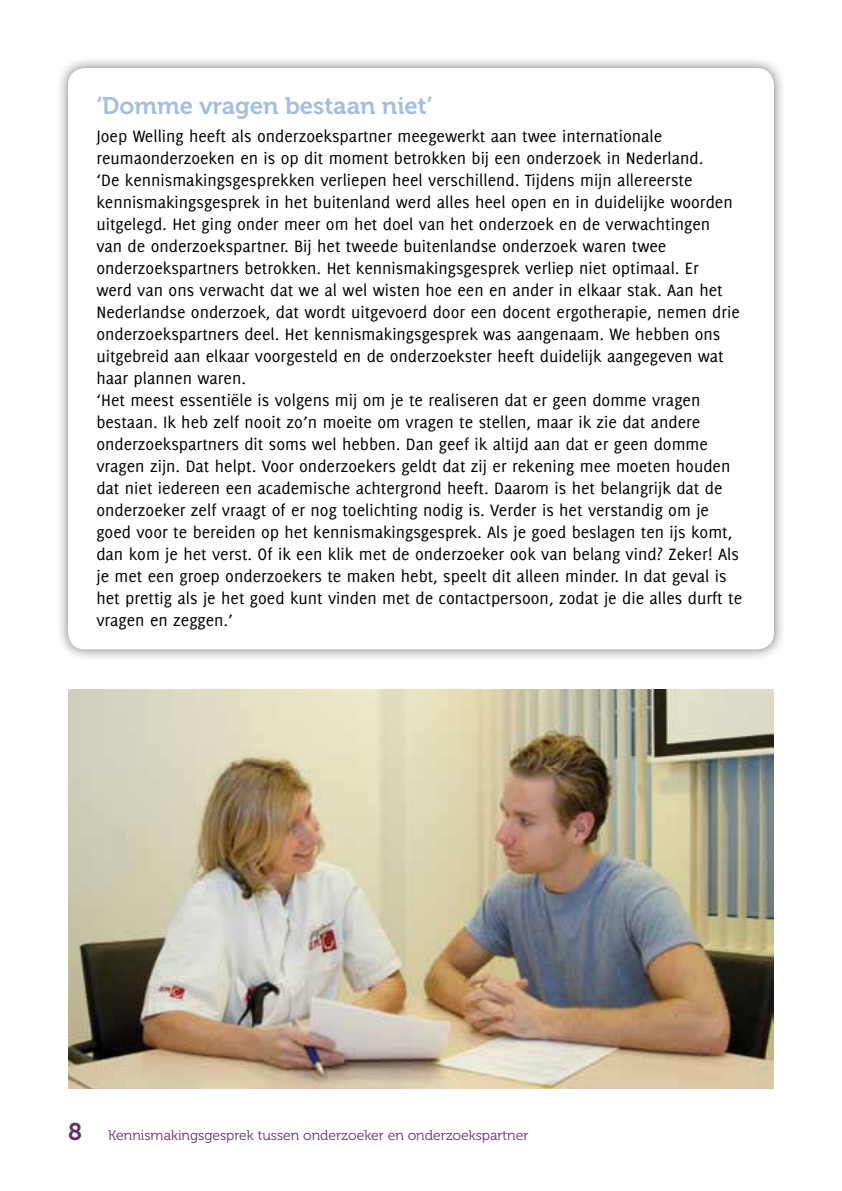
<style>
.page{position:relative;width:842px;height:1191px;background:#fff}
.page>*{position:absolute;margin:0;border:0;box-sizing:border-box;transform-origin:0 0}
.t1{font:24px "Museo 700";color:#a4bee0}
.t2{font:24px "Museo 700";color:#663266}
.t3{font:18px/22px "Delicious";color:#000}
.t4{font:14px "Museo 300";color:#663266}
</style>
<div class="page">
<div style="left:56px;top:56px;width:730px;height:606px;background:#000;opacity:.5"></div>
<div style="left:68px;top:68px;width:706px;height:581px;background:#fff;border-radius:17px"></div>
<img style="left:68px;top:689px;width:706px;height:400px">
<h1 class="t1" style="left:96px;top:93px;width:338px">‘Domme vragen bestaan niet’</h1>
<p class="t3" style="left:96px;top:124px;width:647px">Joep Welling heeft als onderzoekspartner meegewerkt aan twee internationale reumaonderzoeken en is op dit moment betrokken bij een onderzoek in Nederland.<br>‘De kennismakingsgesprekken verliepen heel verschillend. Tijdens mijn allereerste kennismakingsgesprek in het buitenland werd alles heel open en in duidelijke woorden uitgelegd. Het ging onder meer om het doel van het onderzoek en de verwachtingen<br>van de onderzoekspartner. Bij het tweede buitenlandse onderzoek waren twee onderzoekspartners betrokken. Het kennismakingsgesprek verliep niet optimaal. Er<br>werd van ons verwacht dat we al wel wisten hoe een en ander in elkaar stak. Aan het Nederlandse onderzoek, dat wordt uitgevoerd door een docent ergotherapie, nemen drie onderzoekspartners deel. Het kennismakingsgesprek was aangenaam. We hebben ons uitgebreid aan elkaar voorgesteld en de onderzoekster heeft duidelijk aangegeven wat haar plannen waren.<br>‘Het meest essentiële is volgens mij om je te realiseren dat er geen domme vragen bestaan. Ik heb zelf nooit zo’n moeite om vragen te stellen, maar ik zie dat andere onderzoekspartners dit soms wel hebben. Dan geef ik altijd aan dat er geen domme vragen zijn. Dat helpt. Voor onderzoekers geldt dat zij er rekening mee moeten houden dat niet iedereen een academische achtergrond heeft. Daarom is het belangrijk dat de onderzoeker zelf vraagt of er nog toelichting nodig is. Verder is het verstandig om je goed voor te bereiden op het kennismakingsgesprek. Als je goed beslagen ten ijs komt, dan kom je het verst. Of ik een klik met de onderzoeker ook van belang vind? Zeker! Als je met een groep onderzoekers te maken hebt, speelt dit alleen minder. In dat geval is het prettig als je het goed kunt vinden met de contactpersoon, zodat je die alles durft te vragen en zeggen.’</p>
<h1 class="t2" style="left:68px;top:1118px;width:15px">8</h1>
<p class="t4" style="left:108px;top:1127px;width:422px">Kennismakingsgesprek tussen onderzoeker en onderzoekspartner</p>
</div>
